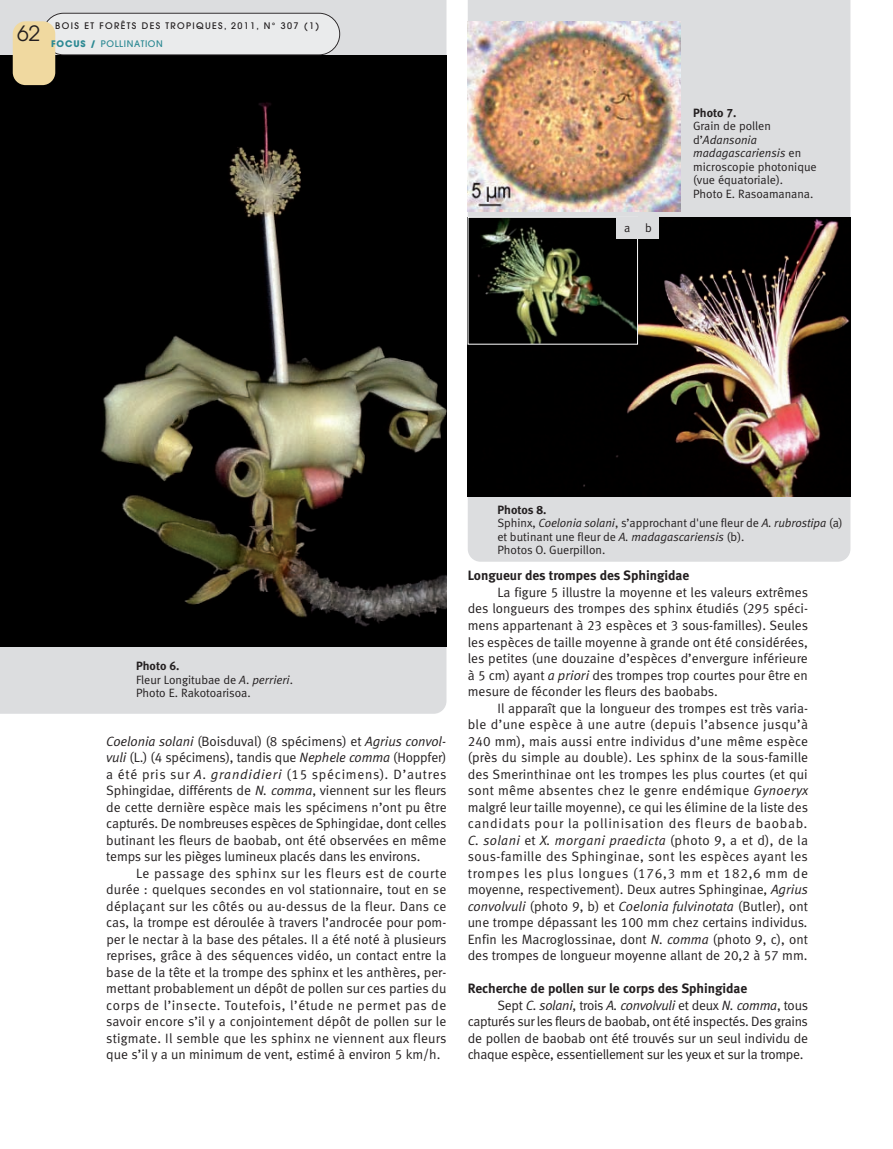
<style>
.page{position:relative;width:893px;height:1149px;background:#fff}
.page>*{position:absolute;margin:0;border:0;box-sizing:border-box;transform-origin:0 0}
.t1{font:21px "Avant Garde";color:#231f20}
.t2{font:13.5px/16.5px "Meta Normal LF";letter-spacing:-.005em;color:#231f20;text-align:justify}
.t3{font:13.5px "Meta Bold LF";color:#231f20}
.t4{font:12px/13.5px "Meta Normal LF";color:#231f20}
.t5{font:12px "Meta Bold LF";color:#231f20}
.t6{font:500 9px/18px "Avant Garde";letter-spacing:.15em;color:#231f20}
.s1{font-weight:700;color:#2c8993}
.s2{color:#2c8993}
.s3{font-style:italic}
</style>
<div class="page">
<div style="left:0;top:0;width:446px;height:713px;background:#dcdddf"></div>
<div style="left:468px;top:0;width:382px;height:561px;background:#dcdddf"></div>
<img style="left:0;top:55px;width:446px;height:591px">
<img style="left:468px;top:217px;width:382px;height:279px">
<img style="left:470px;top:219px;width:166px;height:123px">
<div style="left:468px;top:217px;width:170px;height:127px;border:1px solid #fff"></div>
<img style="left:468px;top:21px;width:212px;height:190px">
<svg style="left:43px;top:13px;width:297px;height:42px;background:#e2e3e4"></svg>
<div style="left:13px;top:21px;width:42px;height:64px;background:#f0d9a0;border-radius:13px"></div>
<div style="left:617px;top:217px;width:21px;height:21px;background:#dcdddf"></div>
<div style="left:638px;top:217px;width:21px;height:21px;background:#dcdddf"></div>
<h1 class="t1" style="left:17px;top:26px;width:25px">62</h1>
<p class="t6" style="left:51px;top:18px;width:270px;text-indent:4px">BOIS ET FORÊTS DES TROPIQUES, 2011, N° 307 (1)<br><span class="s1">FOCUS /</span> <span class="s2">POLLINATION</span></p>
<p class="t4" style="left:624px;top:222px;width:29px">a b</p>
<p class="t5" style="left:693px;top:108px;width:45px">Photo 7.</p>
<p class="t4" style="left:693px;top:120px;width:125px">Grain de pollen d’<span class="s3">Adansonia madagascariensis</span> en microscopie photonique (vue équatoriale).<br>Photo E. Rasoamanana.</p>
<p class="t5" style="left:136px;top:661px;width:45px">Photo 6.</p>
<p class="t4" style="left:136px;top:673px;width:159px">Fleur Longitubae de <span class="s3">A</span>. <span class="s3">perrieri</span>.<br>Photo E. Rakotoarisoa.</p>
<p class="t2" style="left:106px;top:733px;width:342px"><span class="s3">Coelonia solani</span> (Boisduval) (8 spécimens) et <span class="s3">Agrius convol&shy;vuli</span> (L.) (4 spécimens), tandis que <span class="s3">Nephele comma</span> (Hoppfer) a été pris sur <span class="s3">A</span>. <span class="s3">grandidieri</span> (15 spécimens)<span class="s3">.</span> D’autres Sphingidae, différents de <span class="s3">N. comma</span>, viennent sur les fleurs de cette dernière espèce mais les spécimens n’ont pu être capturés. De nombreuses espèces de Sphingidae, dont celles butinant les fleurs de baobab, ont été observées en même temps sur les pièges lumineux placés dans les environs.</p>
<p class="t2" style="left:106px;top:865px;width:342px;text-indent:30px">Le passage des sphinx sur les fleurs est de courte durée : quelques secondes en vol stationnaire, tout en se déplaçant sur les côtés ou au-dessus de la fleur. Dans ce cas, la trompe est déroulée à travers l’androcée pour pom&shy;per le nectar à la base des pétales. Il a été noté à plusieurs reprises, grâce à des séquences vidéo, un contact entre la base de la tête et la trompe des sphinx et les anthères, per&shy;mettant probablement un dépôt de pollen sur ces parties du corps de l’insecte. Toutefois, l’étude ne permet pas de savoir encore s’il y a conjointement dépôt de pollen sur le stigmate. Il semble que les sphinx ne viennent aux fleurs que s’il y a un minimum de vent, estimé à environ 5 km/h.</p>
<p class="t5" style="left:497px;top:505px;width:50px">Photos 8.</p>
<p class="t4" style="left:497px;top:517px;width:347px">Sphinx, <span class="s3">Coelonia solani</span>, s’approchant d'une fleur de <span class="s3">A. rubrostipa</span> (a) et butinant une fleur de <span class="s3">A. madagascariensis</span> (b).<br>Photos O. Guerpillon.</p>
<p class="t3" style="left:468px;top:571px;width:223px">Longueur des trompes des Sphingidae</p>
<p class="t2" style="left:468px;top:585px;width:342px;text-indent:30px">La figure 5 illustre la moyenne et les valeurs extrêmes des longueurs des trompes des sphinx étudiés (295 spéci&shy;mens appartenant à 23 espèces et 3 sous-familles). Seules les espèces de taille moyenne à grande ont été considérées, les petites (une douzaine d’espèces d’envergure inférieure à 5 cm) ayant <span class="s3">a priori</span> des trompes trop courtes pour être en mesure de féconder les fleurs des baobabs.</p>
<p class="t2" style="left:468px;top:700px;width:342px;text-indent:30px">Il apparaît que la longueur des trompes est très varia&shy;ble d’une espèce à une autre (depuis l’absence jusqu’à 240 mm), mais aussi entre individus d’une même espèce (près du simple au double). Les sphinx de la sous-famille des Smerinthinae ont les trompes les plus courtes (et qui sont même absentes chez le genre endémique <span class="s3">Gynoeryx </span>malgré leur taille moyenne), ce qui les élimine de la liste des candidats pour la pollinisation des fleurs de baobab<span class="s3">.<br>C. solani</span> et <span class="s3">X. morgani praedicta</span> (photo 9, a et d), de la sous-famille des Sphinginae, sont les espèces ayant les trompes les plus longues (176,3 mm et 182,6 mm de moyenne, respectivement). Deux autres Sphinginae, <span class="s3">Agrius convolvuli</span> (photo 9, b) et <span class="s3">Coelonia fulvinotata</span> (Butler), ont une trompe dépassant les 100 mm chez certains individus<span class="s3">.<br></span>Enfin les Macroglossinae, dont <span class="s3">N. comma</span> (photo 9, c), ont des trompes de longueur moyenne allant de 20,2 à 57 mm.</p>
<p class="t3" style="left:468px;top:983px;width:281px">Recherche de pollen sur le corps des Sphingidae</p>
<p class="t2" style="left:468px;top:997px;width:342px;text-indent:30px">Sept <span class="s3">C. solani</span>, trois <span class="s3">A. convolvuli</span> et deux <span class="s3">N. comma</span>, tous capturés sur les fleurs de baobab, ont été inspectés. Des grains de pollen de baobab ont été trouvés sur un seul individu de chaque espèce, essentiellement sur les yeux et sur la trompe.</p>
</div>
